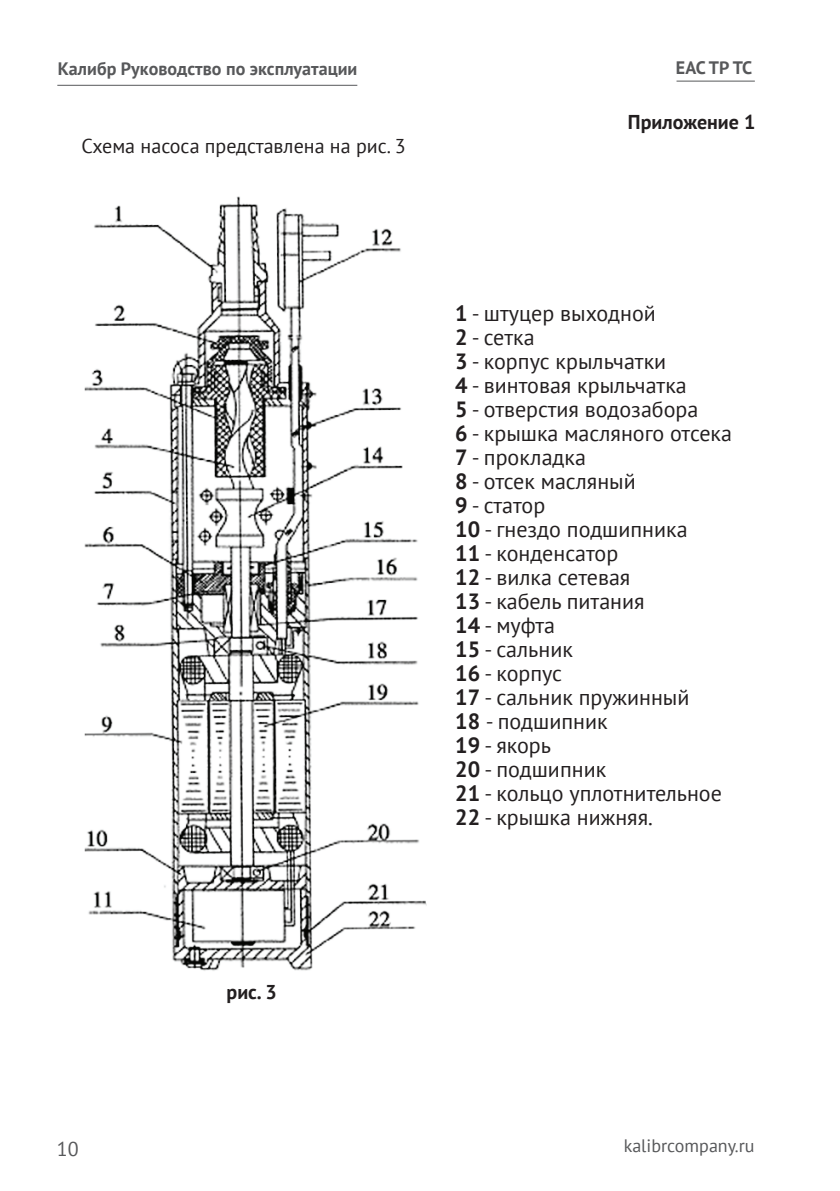
<style>
.page{position:relative;width:840px;height:1191px;background:#fff}
.page>*{position:absolute;margin:0;border:0;box-sizing:border-box;transform-origin:0 0}
.t1{font:22px/24px "PT Sans";color:#231f20}
.t2{font:20px "PT Sans";color:#231f20}
.t3{font:700 20px "PT Sans";color:#231f20}
.t4{font:20px "PT Sans";color:#57585a}
.t5{font:700 18px "PT Sans";color:#57585a}
.t6{font:18px "PT Sans";color:#57585a}
.s1{font-weight:700}
</style>
<div class="page">
<hr style="left:57px;top:85px;width:300px;height:1px;background:#57585a">
<hr style="left:676px;top:81px;width:78px;height:1px;background:#57585a">
<img style="left:84px;top:196px;width:343px;height:775px">
<p class="t5" style="left:58px;top:56px;width:301px">Калибр Руководство по эксплуатации</p>
<p class="t2" style="left:81px;top:133px;width:326px">Схема насоса представлена на рис. 3</p>
<p class="t5" style="left:675px;top:56px;width:78px">EAC ТР ТС</p>
<p class="t3" style="left:627px;top:108px;width:129px">Приложение 1</p>
<p class="t1" style="left:455px;top:300px;width:278px"><span class="s1">1</span> - штуцер выходной<br><span class="s1">2</span> - сетка<br><span class="s1">3</span> - корпус крыльчатки<br><span class="s1">4</span> - винтовая крыльчатка<br><span class="s1">5</span> - отверстия водозабора<br><span class="s1">6</span> - крышка масляного отсека<br><span class="s1">7</span> - прокладка<br><span class="s1">8</span> - отсек масляный<br><span class="s1">9</span> - статор<br><span class="s1">10</span> - гнездо подшипника<br><span class="s1">11</span> - конденсатор<br><span class="s1">12</span> - вилка сетевая<br><span class="s1">13</span> - кабель питания<br><span class="s1">14</span> - муфта<br><span class="s1">15</span> - сальник<br><span class="s1">16</span> - корпус<br><span class="s1">17</span> - сальник пружинный<br><span class="s1">18</span> - подшипник<br><span class="s1">19</span> - якорь<br><span class="s1">20</span> - подшипник<br><span class="s1">21</span> - кольцо уплотнительное<br><span class="s1">22</span> - крышка нижняя.</p>
<p class="t4" style="left:57px;top:1135px;width:23px">10</p>
<p class="t3" style="left:226px;top:978px;width:52px">рис. 3</p>
<p class="t6" style="left:623px;top:1134px;width:132px">kalibrcompany.ru</p>
</div>
